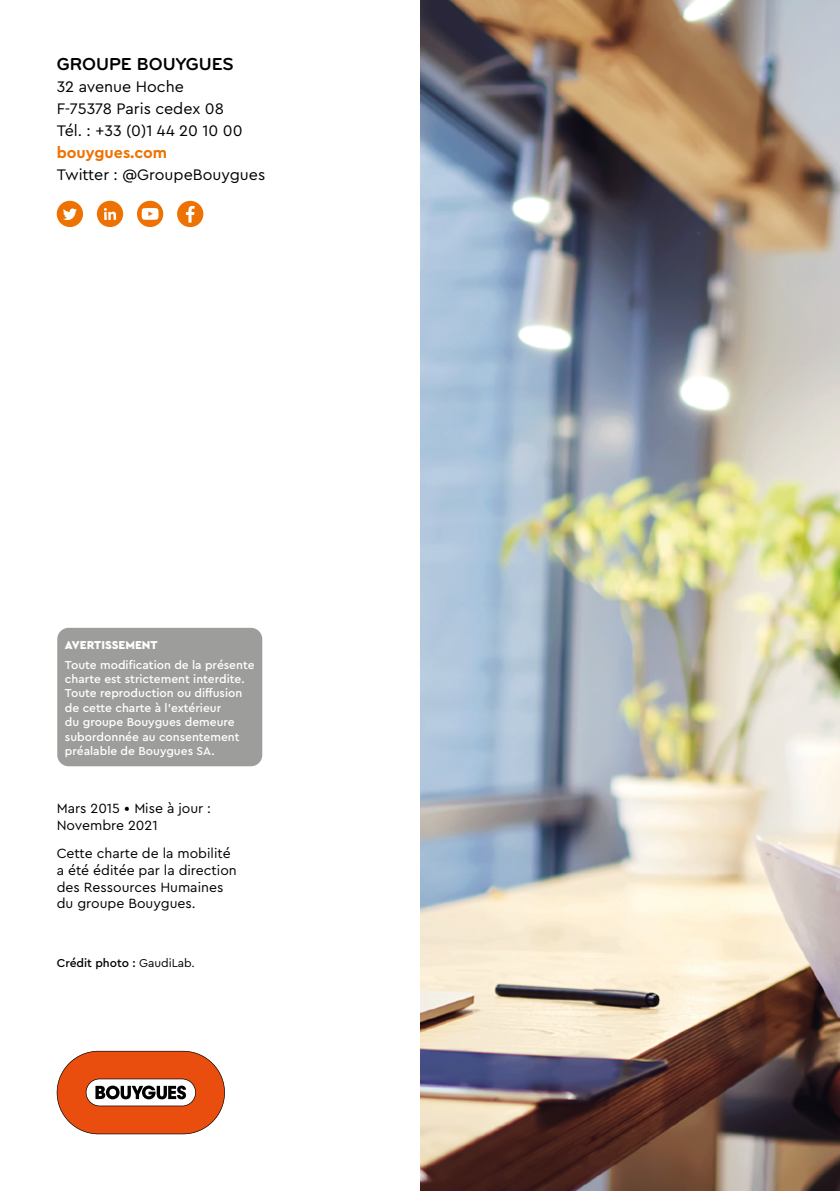
<style>
.page{position:relative;width:840px;height:1191px;background:#fff}
.page>*{position:absolute;margin:0;border:0;box-sizing:border-box;transform-origin:0 0}
.t1{font:700 18px "Bryant Pro";color:#000}
.t2{font:16px/22px "Cera PRO";color:#000}
.t3{font:700 16px "Cera PRO";color:#ee7203}
.t4{font:14px/16.8px "Cera PRO";color:#000}
.t5{font:500 12px/14.4px "Cera PRO";color:#fff}
.t6{font:500 12px "Cera PRO";color:#000}
.t7{font:900 12px "Cera PRO";color:#fff}
.s1{font-weight:400}
</style>
<div class="page">
<img style="left:420px;top:0;width:419px;height:1191px">
<div style="left:57px;top:201px;width:26px;height:26px;background:#ee7203;border-radius:50%"></div>
<svg style="left:63px;top:208px;width:14px;height:12px"></svg>
<div style="left:97px;top:201px;width:26px;height:26px;background:#ee7203;border-radius:50%"></div>
<svg style="left:104px;top:208px;width:12px;height:12px"></svg>
<div style="left:137px;top:201px;width:26px;height:26px;background:#ee7203;border-radius:50%"></div>
<svg style="left:142px;top:208px;width:16px;height:12px"></svg>
<div style="left:177px;top:201px;width:26px;height:26px;background:#ee7203;border-radius:50%"></div>
<svg style="left:186px;top:206px;width:8px;height:17px"></svg>
<svg style="left:57px;top:1050px;width:168px;height:84px"></svg>
<div style="left:57px;top:628px;width:205px;height:138px;background:#9d9d9c;border-radius:11px"></div>
<h1 class="t1" style="left:57px;top:53px;width:178px">GROUPE BOUYGUES</h1>
<h2 class="t2" style="left:57px;top:75px;width:187px">32 avenue Hoche<br>F-75378 Paris cedex 08<br>Tél. : +33 (0)1 44 20 10 00</h2>
<h2 class="t3" style="left:57px;top:142px;width:112px">bouygues.com</h2>
<h2 class="t2" style="left:57px;top:163px;width:210px">Twitter : @GroupeBouygues</h2>
<p class="t7" style="left:65px;top:636px;width:94px">AVERTISSEMENT</p>
<p class="t5" style="left:65px;top:657px;width:191px">Toute modification de la présente charte est strictement interdite.<br>Toute reproduction ou diffusion de cette charte à l’extérieur<br>du groupe Bouygues demeure subordonnée au consentement préalable de Bouygues SA.</p>
<p class="t4" style="left:57px;top:799px;width:156px">Mars 2015 • Mise à jour :<br>Novembre 2021</p>
<p class="t4" style="left:57px;top:844px;width:181px">Cette charte de la mobilité a été éditée par la direction des Ressources Humaines du groupe Bouygues.</p>
<p class="t6" style="left:57px;top:954px;width:139px">Crédit photo : <span class="s1">GaudiLab.</span></p>
</div>
